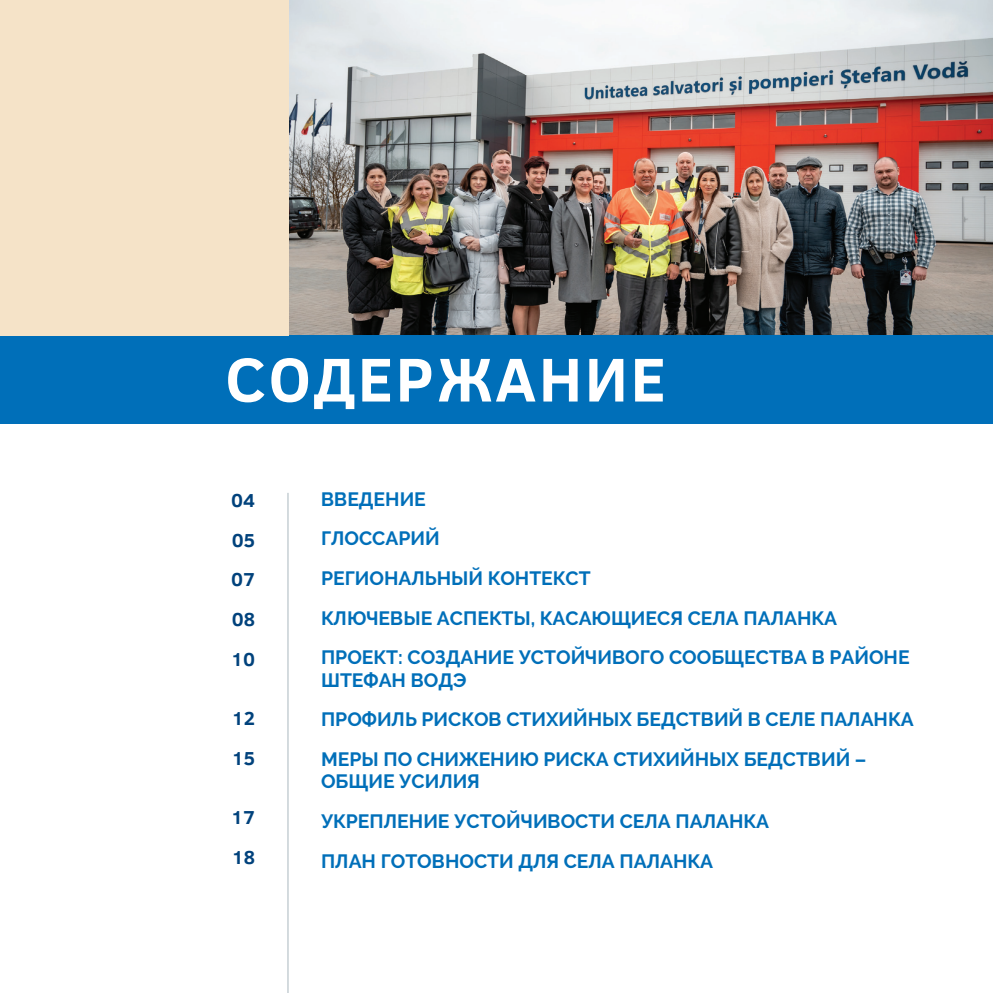
<style>
.page{position:relative;width:993px;height:993px;background:#fff}
.page>*{position:absolute;margin:0;border:0;box-sizing:border-box;transform-origin:0 0}
.t1{font:700 63px "Clear Sans";letter-spacing:.04em;color:#fff}
.t2{font:700 19.25px/39.7px "Raleway";color:#006fb9}
.t3{font:700 19.25px/39.7px "Clear Sans";color:#01427c}
</style>
<div class="page">
<img style="left:289px;top:0;width:703px;height:335px">
<div style="left:0;top:335px;width:992px;height:89px;background:#006fb9"></div>
<div style="left:0;top:0;width:289px;height:335px;background:#f5e3c8"></div>
<hr style="left:287px;top:492px;width:2px;height:500px;background:#ced6da">
<h1 class="t1" style="left:225px;top:333px;width:442px">СОДЕРЖАНИЕ</h1>
<p class="t3" style="left:231px;top:479px;width:26px;text-align:justify">04<br>05<br>07<br>08<br>10</p>
<p class="t3" style="left:232px;top:697px;width:25px">12<br>15</p>
<p class="t3" style="left:231px;top:796px;width:26px">17<br>18</p>
<p class="t2" style="left:321px;top:479px;width:590px">ВВЕДЕНИЕ<br>ГЛОССАРИЙ<br>РЕГИОНАЛЬНЫЙ КОНТЕКСТ<br>КЛЮЧЕВЫЕ АСПЕКТЫ, КАСАЮЩИЕСЯ СЕЛА ПАЛАНКА<br>ПРОЕКТ: СОЗДАНИЕ УСТОЙЧИВОГО СООБЩЕСТВА В РАЙОНЕ</p>
<p class="t2" style="left:321px;top:660px;width:594px">ШТЕФАН ВОДЭ<br>ПРОФИЛЬ РИСКОВ СТИХИЙНЫХ БЕДСТВИЙ В СЕЛЕ ПАЛАНКА<br>МЕРЫ ПО СНИЖЕНИЮ РИСКА СТИХИЙНЫХ БЕДСТВИЙ –</p>
<p class="t2" style="left:321px;top:761px;width:449px">ОБЩИЕ УСИЛИЯ<br>УКРЕПЛЕНИЕ УСТОЙЧИВОСТИ СЕЛА ПАЛАНКА<br>ПЛАН ГОТОВНОСТИ ДЛЯ СЕЛА ПАЛАНКА</p>
</div>
